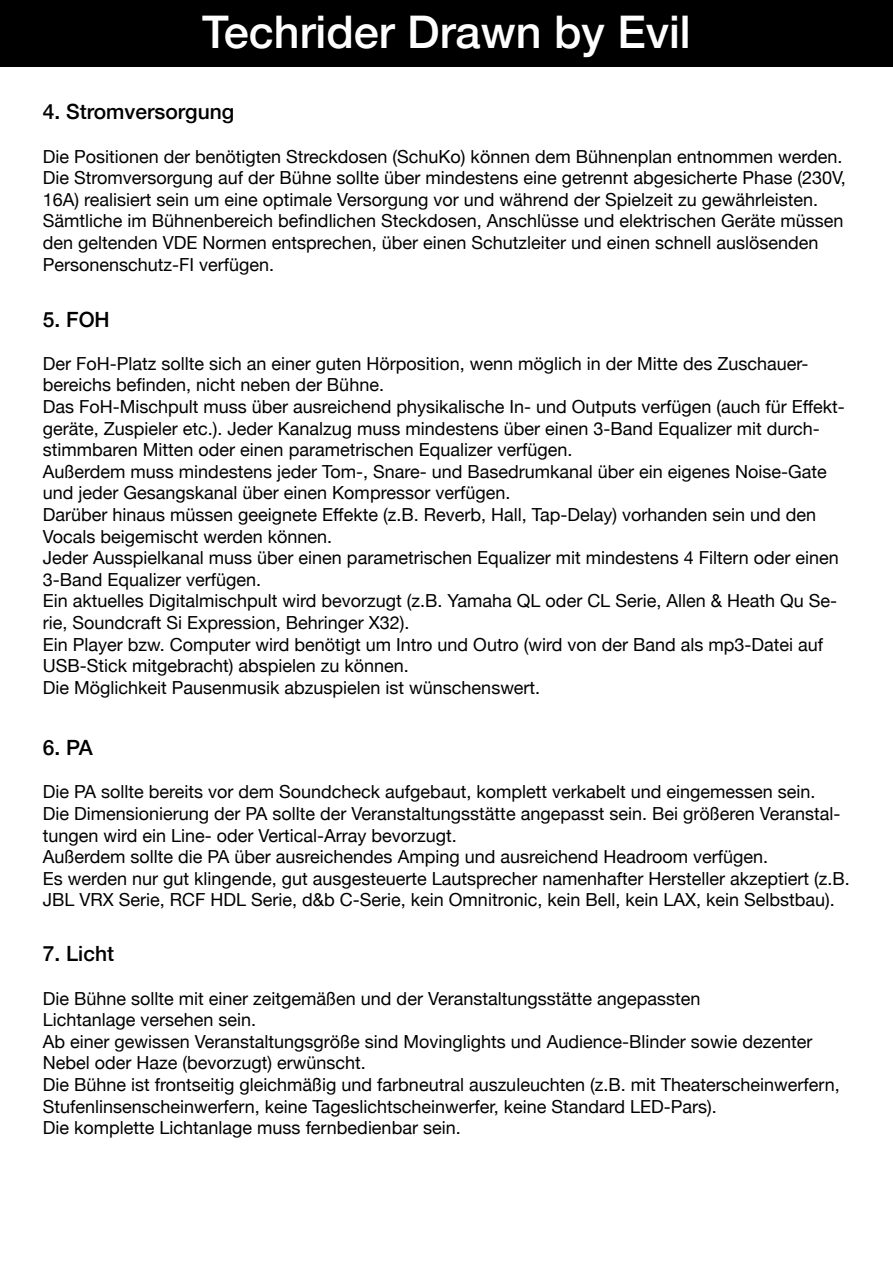
<style>
.page{position:relative;width:893px;height:1263px;background:#fff}
.page>*{position:absolute;margin:0;border:0;box-sizing:border-box;transform-origin:0 0}
.t1{font:500 45px "Helvetica Neue";color:#fff}
.t2{font:500 21px "Helvetica Neue";color:#000}
.t3{font:18px/21.6px "Helvetica Neue";color:#000}
</style>
<div class="page">
<div style="left:0;top:0;width:893px;height:67px;background:#000"></div>
<h1 class="t1" style="left:202px;top:-4px;width:490px">Techrider Drawn by Evil</h1>
<p class="t2" style="left:43px;top:95px;width:193px">4. Stromversorgung</p>
<p class="t3" style="left:43px;top:146px;width:805px">Die Positionen der benötigten Streckdosen (SchuKo) können dem Bühnenplan entnommen werden.<br>Die Stromversorgung auf der Bühne sollte über mindestens eine getrennt abgesicherte Phase (230V, 16A) realisiert sein um eine optimale Versorgung vor und während der Spielzeit zu gewährleisten.<br>Sämtliche im Bühnenbereich befindlichen Steckdosen, Anschlüsse und elektrischen Geräte müssen den geltenden VDE Normen entsprechen, über einen Schutzleiter und einen schnell auslösenden Personenschutz-FI verfügen.</p>
<p class="t2" style="left:43px;top:302px;width:68px">5. FOH</p>
<p class="t3" style="left:43px;top:354px;width:803px">Der FoH-Platz sollte sich an einer guten Hörposition, wenn möglich in der Mitte des Zuschauer&shy;bereichs befinden, nicht neben der Bühne.<br>Das FoH-Mischpult muss über ausreichend physikalische In- und Outputs verfügen (auch für Effekt&shy;geräte, Zuspieler etc.). Jeder Kanalzug muss mindestens über einen 3-Band Equalizer mit durch&shy;stimmbaren Mitten oder einen parametrischen Equalizer verfügen.<br>Außerdem muss mindestens jeder Tom-, Snare- und Basedrumkanal über ein eigenes Noise-Gate und jeder Gesangskanal über einen Kompressor verfügen.<br>Darüber hinaus müssen geeignete Effekte (z.B. Reverb, Hall, Tap-Delay) vorhanden sein und den Vocals beigemischt werden können.<br>Jeder Ausspielkanal muss über einen parametrischen Equalizer mit mindestens 4 Filtern oder einen 3-Band Equalizer verfügen.<br>Ein aktuelles Digitalmischpult wird bevorzugt (z.B. Yamaha QL oder CL Serie, Allen &amp; Heath Qu Se&shy;rie, Soundcraft Si Expression, Behringer X32).<br>Ein Player bzw. Computer wird benötigt um Intro und Outro (wird von der Band als mp3-Datei auf USB-Stick mitgebracht) abspielen zu können.<br>Die Möglichkeit Pausenmusik abzuspielen ist wünschenswert.</p>
<p class="t2" style="left:43px;top:731px;width:51px">6. PA</p>
<p class="t3" style="left:43px;top:782px;width:808px">Die PA sollte bereits vor dem Soundcheck aufgebaut, komplett verkabelt und eingemessen sein.<br>Die Dimensionierung der PA sollte der Veranstaltungsstätte angepasst sein. Bei größeren Veranstal&shy;tungen wird ein Line- oder Vertical-Array bevorzugt.<br>Außerdem sollte die PA über ausreichendes Amping und ausreichend Headroom verfügen.<br>Es werden nur gut klingende, gut ausgesteuerte Lautsprecher namenhafter Hersteller akzeptiert (z.B.<br>JBL VRX Serie, RCF HDL Serie, d&amp;b C-Serie, kein Omnitronic, kein Bell, kein LAX, kein Selbstbau).</p>
<p class="t2" style="left:43px;top:937px;width:73px">7. Licht</p>
<p class="t3" style="left:43px;top:988px;width:798px">Die Bühne sollte mit einer zeitgemäßen und der Veranstaltungsstätte angepassten<br>Lichtanlage versehen sein.<br>Ab einer gewissen Veranstaltungsgröße sind Movinglights und Audience-Blinder sowie dezenter Nebel oder Haze (bevorzugt) erwünscht.<br>Die Bühne ist frontseitig gleichmäßig und farbneutral auszuleuchten (z.B. mit Theaterscheinwerfern, Stufenlinsenscheinwerfern, keine Tageslichtscheinwerfer, keine Standard LED-Pars).<br>Die komplette Lichtanlage muss fernbedienbar sein.</p>
</div>
